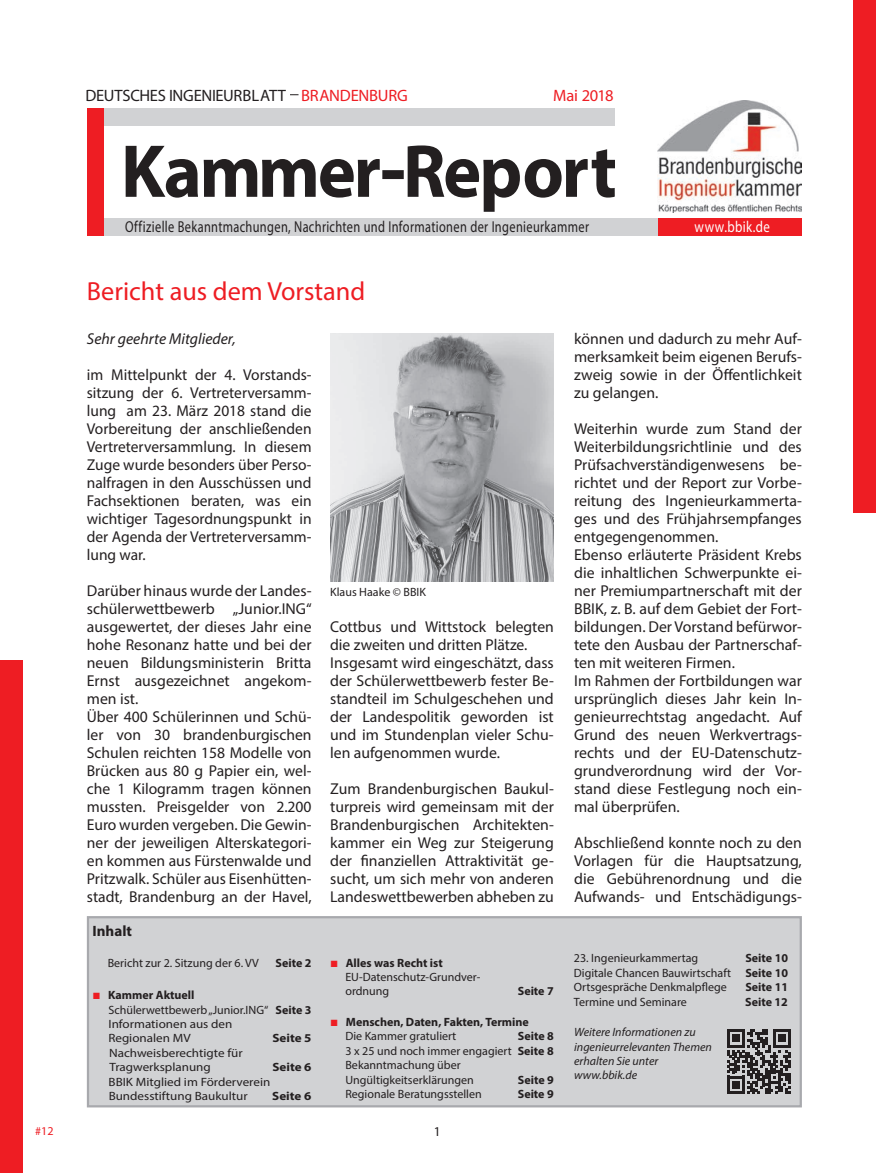
<style>
.page{position:relative;width:876px;height:1173px;background:#fff}
.page>*{position:absolute;margin:0;border:0;box-sizing:border-box;transform-origin:0 0}
.t1{font:700 75.6px "Myriad Pro";letter-spacing:-.03em;color:#231f20;scale:.95 1}
.t2{font:26.25px "Myriad Pro";color:#ee1d23}
.t3{font:16.5px "Myriad Pro";letter-spacing:-.015em;color:#231f20}
.t4{font:16.5px "Myriad Pro";letter-spacing:-.015em;color:#ee1d23}
.t5{font:15.9px "Myriad Pro";letter-spacing:.03em;color:#231f20;scale:.78 1}
.t6{font:15.9px "Myriad Pro";letter-spacing:.03em;color:#fff;scale:.81 1}
.t7{font:15.75px/18px "Myriad Pro";color:#231f20;text-align:justify}
.t8{font:italic 15.75px "Myriad Pro";color:#231f20}
.t9{font:700 15px "Myriad Pro";color:#231f20}
.t10{font:13.5px "Myriad Pro";color:#231f20}
.t11{font:12px/14.4px "Myriad Pro";color:#231f20}
.t12{font:700 12px/14.4px "Myriad Pro";color:#231f20}
.t13{font:12px/14.4px "Myriad Pro";color:#231f20;scale:1.09 1}
.t14{font:italic 12px/14.4px "Myriad Pro";color:#231f20}
.t15{font:700 12px "Myriad Pro";color:#231f20;scale:1.09 1}
.t16{font:12px "Myriad Pro";color:#ee1d23}
.s1{color:#ee1d23}
.s2{font-family:"Arial";font-size:13.5px;color:#ee1d23}
.s3{font-weight:700}
.s4{font-family:"Arial";font-weight:400;font-size:13.5px;color:#ee1d23}
.s5{font-weight:400}
</style>
<div class="page">
<div style="left:87px;top:916px;width:714px;height:191px;background:#d1d2d4;border:2px solid #a8a9ad"></div>
<div style="left:382px;top:170px;width:21px;height:9px;background:#231f20"></div>
<div style="left:104px;top:108px;width:510px;height:17px;background:#d1d2d4"></div>
<div style="left:104px;top:219px;width:554px;height:17px;background:#d1d2d4"></div>
<div style="left:87px;top:108px;width:16px;height:128px;background:#ee1d23"></div>
<div style="left:658px;top:219px;width:143px;height:17px;background:#ee1d23"></div>
<div style="left:852px;top:0;width:23px;height:512px;background:#ee1d23"></div>
<div style="left:0;top:661px;width:23px;height:512px;background:#ee1d23"></div>
<svg style="left:727px;top:1029px;width:63px;height:65px"></svg>
<img style="left:657px;top:101px;width:144px;height:111px">
<img style="left:330px;top:333px;width:223px;height:248px">
<p class="t3" style="left:85px;top:85px;width:323px">DEUTSCHES INGENIEURBLATT <span class="s1">BRANDENBURG</span></p>
<p class="t4" style="left:553px;top:85px;width:62px">Mai 2018</p>
<h1 class="t1" style="left:121px;top:122px;width:523px">Kammer Report</h1>
<p class="t5" style="left:125px;top:217px;width:596px">Offizielle Bekanntmachungen, Nachrichten und Informationen der Ingenieurkammer</p>
<p class="t6" style="left:694px;top:217px;width:95px">www.bbik.de</p>
<h2 class="t2" style="left:87px;top:275px;width:280px">Bericht aus dem Vorstand</h2>
<p class="t8" style="left:87px;top:329px;width:150px">Sehr geehrte Mitglieder,</p>
<p class="t7" style="left:87px;top:365px;width:226px">im Mittelpunkt der 4. Vorstands&shy;sitzung der 6. Vertreterversamm&shy;lung am 23. März 2018 stand die Vorbereitung der anschließenden Vertreterversammlung. In diesem Zuge wurde besonders über Perso&shy;nalfragen in den Ausschüssen und Fachsektionen beraten, was ein wichtiger Tagesordnungspunkt in der Agenda der Vertreterversamm&shy;lung war.</p>
<p class="t7" style="left:87px;top:581px;width:226px;text-align:left">Darüber hinaus wurde der Landes&shy;schülerwettbewerb „Junior.ING“ ausgewertet, der dieses Jahr eine hohe Resonanz hatte und bei der neuen Bildungsministerin Britta<br>Ernst ausgezeichnet angekom&shy;men ist.<br>Über 400 Schülerinnen und Schü&shy;ler von 30 brandenburgischen<br>Schulen reichten 158 Modelle von<br>Brücken aus 80 g Papier ein, wel&shy;che 1 Kilogramm tragen können mussten. Preisgelder von 2.200<br>Euro wurden vergeben. Die Gewin&shy;ner der jeweiligen Alterskategori&shy;en kommen aus Fürstenwalde und<br>Pritzwalk. Schüler aus Eisenhütten&shy;stadt, Brandenburg an der Havel,</p>
<p class="t11" style="left:330px;top:584px;width:97px">Klaus Haake © BBIK</p>
<p class="t7" style="left:330px;top:617px;width:225px;text-align:left">Cottbus und Wittstock belegten die zweiten und dritten Plätze.<br>Insgesamt wird eingeschätzt, dass der Schülerwettbewerb fester Be&shy;standteil im Schulgeschehen und der Landespolitik geworden ist und im Stundenplan vieler Schu&shy;len aufgenommen wurde.</p>
<p class="t7" style="left:330px;top:779px;width:225px">Zum Brandenburgischen Baukul&shy;turpreis wird gemeinsam mit der Brandenburgischen Architekten&shy;kammer ein Weg zur Steigerung der finanziellen Attraktivität ge&shy;sucht, um sich mehr von anderen Landeswettbewerben abheben zu</p>
<p class="t9" style="left:92px;top:921px;width:41px">Inhalt</p>
<p class="t11" style="left:108px;top:955px;width:153px">Bericht zur 2. Sitzung der 6. VV</p>
<p class="t12" style="left:275px;top:955px;width:37px">Seite 2</p>
<p class="t11" style="left:108px;top:988px;width:205px;text-indent:-16px"><span class="s2">■</span> <span class="s3">Kammer Aktuell<br></span>Schülerwettbewerb „Junior.ING“ <span class="s3">Seite 3<br></span>Informationen aus den<br>Regionalen MV</p>
<p class="t15" style="left:272px;top:1030px;width:37px">Seite 5</p>
<p class="t13" style="left:109px;top:1045px;width:124px">Nachweisberechtigte für<br>Tragwerksplanung</p>
<p class="t15" style="left:272px;top:1059px;width:37px">Seite 6</p>
<p class="t13" style="left:108px;top:1074px;width:150px">BBIK Mitglied im Förderverein<br>Bundesstiftung Baukultur</p>
<p class="t15" style="left:272px;top:1088px;width:37px">Seite 6</p>
<p class="t11" style="left:345px;top:955px;width:136px;text-indent:-15px"><span class="s2">■</span> <span class="s3">Alles was Recht ist<br></span>EU-Datenschutz-Grundver&shy;ordnung</p>
<p class="t12" style="left:517px;top:984px;width:37px">Seite 7</p>
<p class="t12" style="left:345px;top:1014px;width:185px;text-indent:-15px"><span class="s4">■</span> Menschen, Daten, Fakten, Termine<br><span class="s5">Die Kammer gratuliert</span></p>
<p class="t11" style="left:345px;top:1029px;width:210px;text-indent:172px"><span class="s3">Seite 8<br></span>3 x 25 und noch immer engagiert <span class="s3">Seite 8<br></span>Bekanntmachung über<br>Ungültigkeitserklärungen</p>
<p class="t12" style="left:517px;top:1072px;width:37px">Seite 9</p>
<p class="t11" style="left:345px;top:1086px;width:138px">Regionale Beratungsstellen</p>
<p class="t12" style="left:517px;top:1086px;width:37px">Seite 9</p>
<p class="t16" style="left:35px;top:1124px;width:20px">#12</p>
<p class="t10" style="left:433px;top:1123px;width:8px">1</p>
<p class="t7" style="left:574px;top:329px;width:229px">können und dadurch zu mehr Auf&shy;merksamkeit beim eigenen Berufs&shy;zweig sowie in der Öffentlichkeit zu gelangen.</p>
<p class="t7" style="left:574px;top:419px;width:229px;text-align:left">Weiterhin wurde zum Stand der<br>Weiterbildungsrichtlinie und des<br>Prüfsachverständigenwesens be&shy;richtet und der Report zur Vorbe&shy;reitung des Ingenieurkammerta&shy;ges und des Frühjahrsempfanges entgegengenommen.<br>Ebenso erläuterte Präsident Krebs die inhaltlichen Schwerpunkte ei&shy;ner Premiumpartnerschaft mit der<br>BBIK, z. B. auf dem Gebiet der Fort&shy;bildungen. Der Vorstand befürwor&shy;tete den Ausbau der Partnerschaf&shy;ten mit weiteren Firmen.<br>Im Rahmen der Fortbildungen war ursprünglich dieses Jahr kein In&shy;genieurrechtstag angedacht. Auf<br>Grund des neuen Werkvertrags&shy;rechts und der EU-Datenschutz&shy;grundverordnung wird der Vor&shy;stand diese Festlegung noch ein&shy;mal überprüfen.</p>
<p class="t7" style="left:574px;top:833px;width:229px">Abschließend konnte noch zu den Vorlagen für die Hauptsatzung, die Gebührenordnung und die Aufwands- und Entschädigungs-</p>
<p class="t11" style="left:573px;top:951px;width:126px">23. Ingenieurkammertag</p>
<p class="t11" style="left:573px;top:951px;width:215px;text-align:justify;text-indent:171px"><span class="s3">Seite 10<br></span>Digitale Chancen Bauwirtschaft <span class="s3">Seite 10<br></span>Ortsgespräche Denkmalpflege</p>
<p class="t12" style="left:745px;top:979px;width:44px">Seite 11</p>
<p class="t11" style="left:573px;top:994px;width:114px">Termine und Seminare</p>
<p class="t12" style="left:744px;top:994px;width:44px">Seite 12</p>
<p class="t14" style="left:574px;top:1025px;width:139px">Weitere Informationen zu ingenieurrelevanten Themen erhalten Sie unter www.bbik.de</p>
</div>
